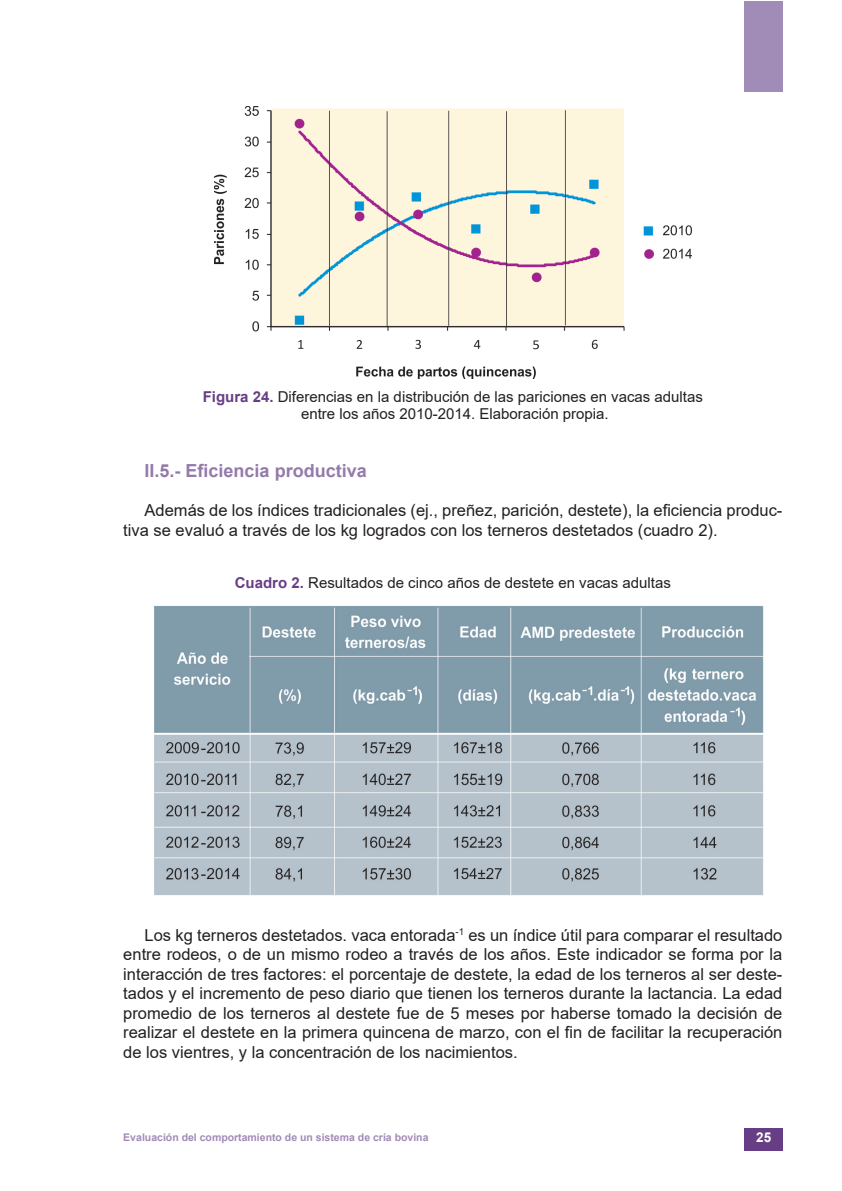
<style>
.page{position:relative;width:842px;height:1191px;background:#fff}
.page>*{position:absolute;margin:0;border:0;box-sizing:border-box;transform-origin:0 0}
.t1{font:700 18px "Arial";color:#947aab}
.t2{font:16.5px/19.5px "Arial";color:#231f20}
.t3{font:15px/16.5px "Arial";color:#231f20;text-align:center}
.t4{font:700 13.5px "Arial";color:#fff}
.t5{font:700 10.5px "Arial";color:#a18bb7}
.s1{font-weight:700;color:#673e85}
</style>
<div class="page">
<div style="left:744px;top:1128px;width:39px;height:23px;background:#673e85"></div>
<div style="left:744px;top:1px;width:39px;height:91px;background:#a18bb7"></div>
<img style="left:215px;top:106px;width:476px;height:272px">
<img style="left:154px;top:605px;width:610px;height:290px">
<p class="t3" style="left:203px;top:388px;width:502px"><span class="s1">Figura 24.</span> Diferencias en la distribución de las pariciones en vacas adultas entre los años 2010-2014. Elaboración propia.</p>
<p class="t1" style="left:145px;top:458px;width:224px">II.5.- Eficiencia productiva</p>
<p class="t2" style="left:123px;top:500px;width:661px;text-indent:21px">Además de los índices tradicionales (ej., preñez, parición, destete), la eficiencia produc&shy;tiva se evaluó a través de los kg logrados con los terneros destetados (cuadro 2).</p>
<p class="t3" style="left:235px;top:574px;width:438px"><span class="s1">Cuadro 2.</span> Resultados de cinco años de destete en vacas adultas</p>
<p class="t2" style="left:123px;top:925px;width:661px;text-align:justify;text-indent:21px">Los kg terneros destetados. vaca entorada<sup>-1</sup> es un índice útil para comparar el resultado entre rodeos, o de un mismo rodeo a través de los años. Este indicador se forma por la interacción de tres factores: el porcentaje de destete, la edad de los terneros al ser deste&shy;tados y el incremento de peso diario que tienen los terneros durante la lactancia. La edad promedio de los terneros al destete fue de 5 meses por haberse tomado la decisión de realizar el destete en la primera quincena de marzo, con el fin de facilitar la recuperación de los vientres, y la concentración de los nacimientos.</p>
<p class="t5" style="left:123px;top:1130px;width:307px">Evaluación del comportamiento de un sistema de cría bovina</p>
<p class="t4" style="left:756px;top:1128px;width:17px">25</p>
</div>
